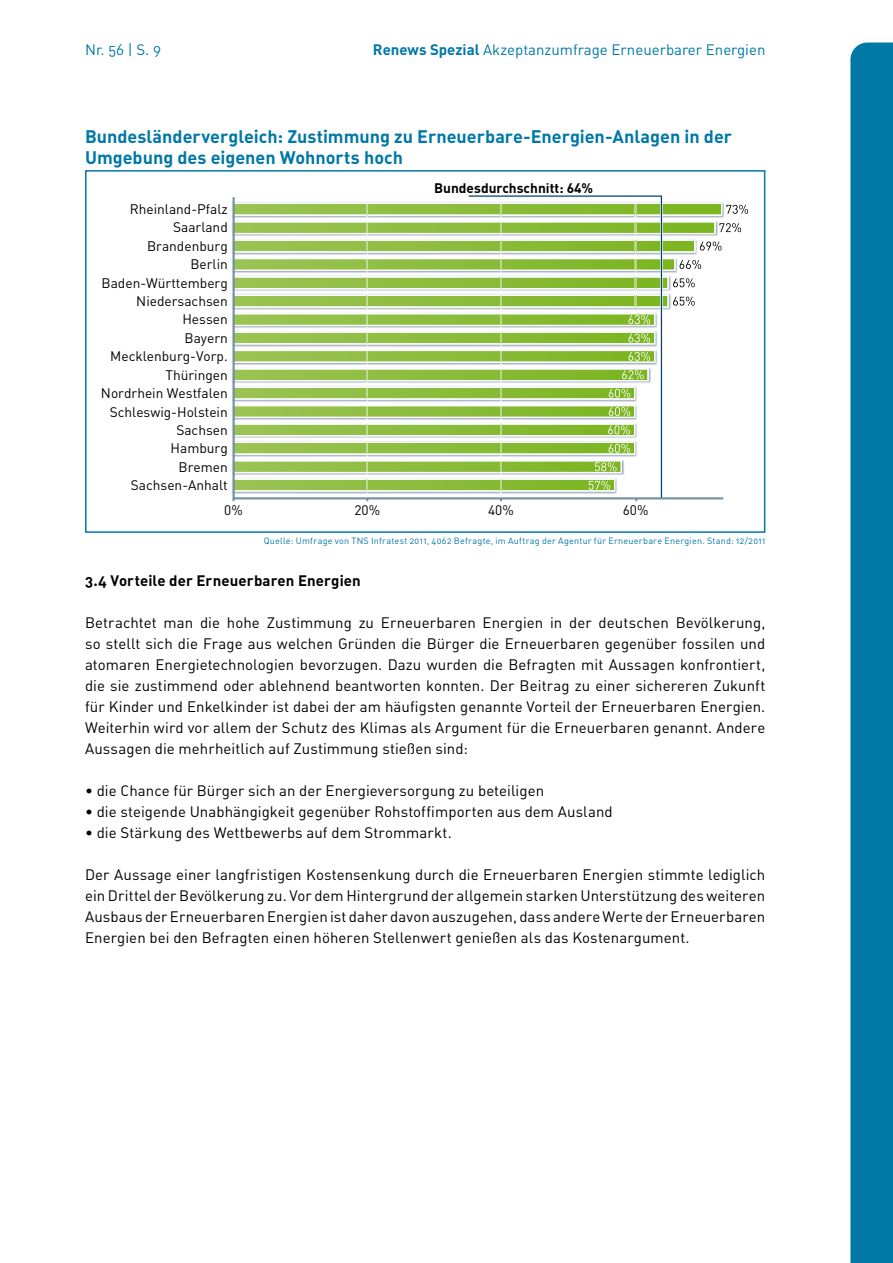
<style>
.page{position:relative;width:893px;height:1263px;background:#fff}
.page>*{position:absolute;margin:0;border:0;box-sizing:border-box;transform-origin:0 0}
.t1{font:18px/21px "DIN Bold Alternate";color:#0078a6}
.t2{font:15px/21px "DIN Regular Alternate";letter-spacing:.005em;color:#000;text-align:justify}
.t3{font:15px "DIN Regular Alternate";color:#0078a6}
.t4{font:15px "DIN Bold Alternate";letter-spacing:.005em;color:#000}
.t5{font:13.65px/18.5px "DIN Regular Alternate";color:#000;text-align:right}
.t6{font:700 13.65px "DIN";color:#000}
.t7{font:13.65px "DIN";color:#000}
.t8{font:9px "DIN Regular Alternate";letter-spacing:.03em;color:#0078a6}
.s1{font-family:"DIN";font-weight:700}
</style>
<div class="page">
<div style="left:850px;top:43px;width:43px;height:1220px;background:#0078a6"></div>
<div style="left:85px;top:170px;width:680px;height:363px;border:2px solid #0078a6"></div>
<svg style="left:232px;top:195px;width:492px;height:305px"></svg>
<svg style="left:233px;top:203px;width:515px;height:298px"></svg>
<p class="t3" style="left:85px;top:40px;width:77px">Nr. 56 | S. 9</p>
<p class="t3" style="left:373px;top:40px;width:394px"><span class="s1">Renews Spezial</span> Akzeptanzumfrage Erneuerbarer Energien</p>
<p class="t1" style="left:85px;top:125px;width:648px">Bundesländervergleich: Zustimmung zu Erneuerbare-Energien-Anlagen in der<br>Umgebung des eigenen Wohnorts hoch</p>
<p class="t6" style="left:434px;top:179px;width:161px">Bundesdurchschnitt: 64%</p>
<p class="t5" style="left:101px;top:200px;width:128px">Rheinland-Pfalz<br>Saarland<br>Brandenburg<br>Berlin<br>Baden-Württemberg<br>Niedersachsen<br>Hessen<br>Bayern<br>Mecklenburg-Vorp.<br>Thüringen<br>Nordrhein Westfalen<br>Schleswig-Holstein<br>Sachsen<br>Hamburg<br>Bremen<br>Sachsen-Anhalt</p>
<p class="t7" style="left:224px;top:502px;width:20px">0%</p>
<p class="t7" style="left:354px;top:502px;width:27px">20%</p>
<p class="t7" style="left:488px;top:502px;width:27px">40%</p>
<p class="t7" style="left:623px;top:502px;width:27px">60%</p>
<p class="t8" style="left:264px;top:535px;width:503px">Quelle: Umfrage von TNS Infratest 2011, 4062 Befragte, im Auftrag der Agentur für Erneuerbare Energien. Stand: 12/2011</p>
<p class="t4" style="left:85px;top:571px;width:277px">3.4 Vorteile der Erneuerbaren Energien</p>
<p class="t2" style="left:85px;top:612px;width:682px">Betrachtet man die hohe Zustimmung zu Erneuerbaren Energien in der deutschen Bevölkerung, so stellt sich die Frage aus welchen Gründen die Bürger die Erneuerbaren gegenüber fossilen und atomaren Energietechnologien bevorzugen. Dazu wurden die Befragten mit Aussagen konfrontiert, die sie zustimmend oder ablehnend beantworten konnten. Der Beitrag zu einer sichereren Zukunft für Kinder und Enkelkinder ist dabei der am häufigsten genannte Vorteil der Erneuerbaren Energien.<br>Weiterhin wird vor allem der Schutz des Klimas als Argument für die Erneuerbaren genannt. Andere Aussagen die mehrheitlich auf Zustimmung stießen sind:</p>
<p class="t2" style="left:85px;top:780px;width:461px">• die Chance für Bürger sich an der Energieversorgung zu beteiligen</p>
<p class="t2" style="left:85px;top:801px;width:529px">• die steigende Unabhängigkeit gegenüber Rohstoffimporten aus dem Ausland</p>
<p class="t2" style="left:85px;top:822px;width:368px">• die Stärkung des Wettbewerbs auf dem Strommarkt.</p>
<p class="t2" style="left:85px;top:864px;width:682px">Der Aussage einer langfristigen Kostensenkung durch die Erneuerbaren Energien stimmte lediglich ein Drittel der Bevölkerung zu. Vor dem Hintergrund der allgemein starken Unterstützung des weiteren Ausbaus der Erneuerbaren Energien ist daher davon auszugehen, dass andere Werte der Erneuerbaren Energien bei den Befragten einen höheren Stellenwert genießen als das Kostenargument.</p>
</div>
